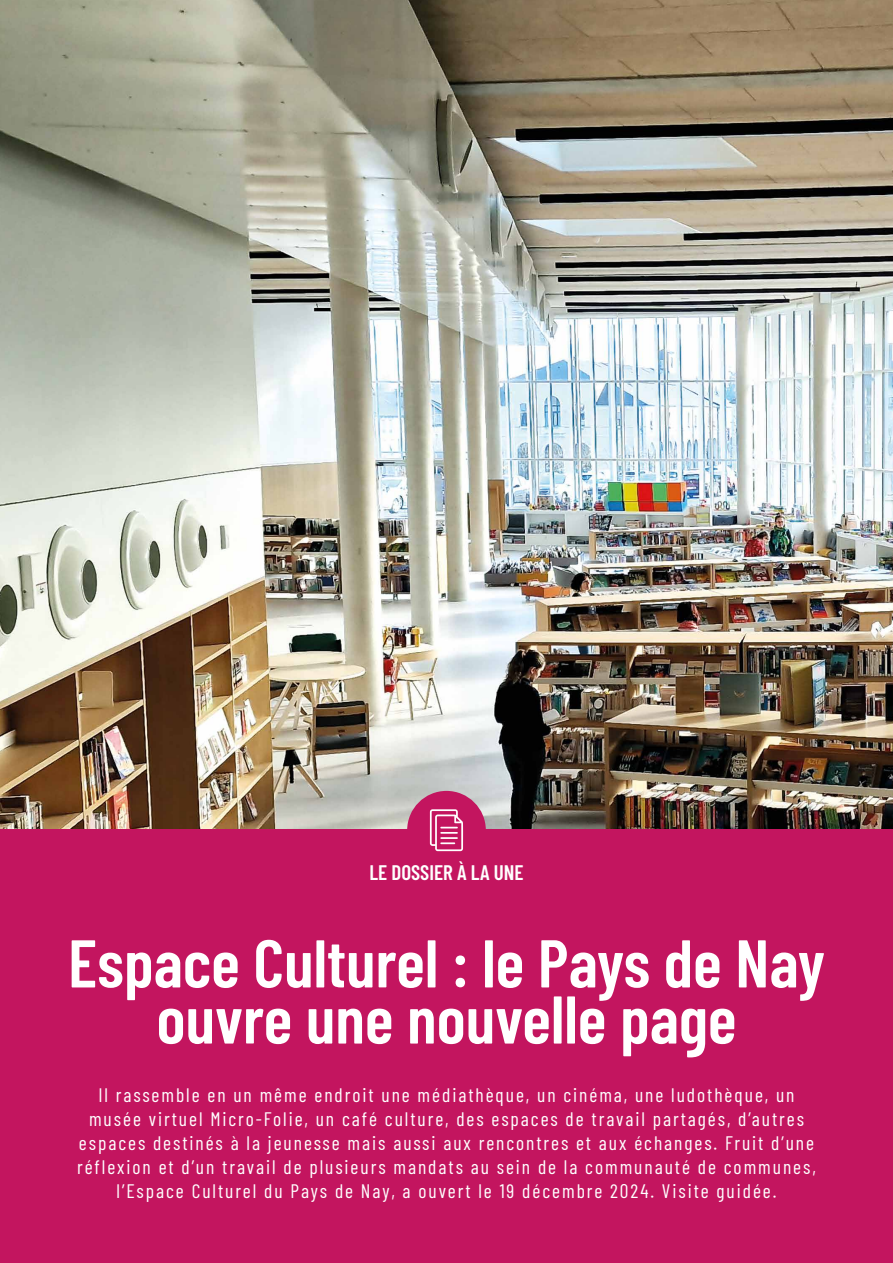
<style>
.page{position:relative;width:893px;height:1263px;background:#fff}
.page>*{position:absolute;margin:0;border:0;box-sizing:border-box;transform-origin:0 0}
.t1{font:600 67.35px/56.1px "Barlow Condensed";color:#fff;text-align:center}
.t2{font:600 21px "Barlow Condensed";color:#fff}
.t3{font:19.5px/24px "Barlow Condensed";letter-spacing:.1em;color:#fff;text-align:center}
</style>
<div class="page">
<img style="left:0;top:0;width:893px;height:829px">
<div style="left:0;top:829px;width:893px;height:434px;background:#c3155f"></div>
<div style="left:407px;top:791px;width:79px;height:78px;background:#c3155f;border-radius:50%"></div>
<svg style="left:430px;top:809px;width:33px;height:42px"></svg>
<p class="t2" style="left:369px;top:857px;width:156px">LE DOSSIER À LA UNE</p>
<h1 class="t1" style="left:68px;top:931px;width:758px">Espace Culturel : le Pays de Nay ouvre une nouvelle page</h1>
<p class="t3" style="left:77px;top:1081px;width:740px">Il rassemble en un même endroit une médiathèque, un cinéma, une ludothèque, un musée virtuel Micro-Folie, un café culture, des espaces de travail partagés, d’autres espaces destinés à la jeunesse mais aussi aux rencontres et aux échanges. Fruit d’une réflexion et d’un travail de plusieurs mandats au sein de la communauté de communes, l’Espace Culturel du Pays de Nay, a ouvert le 19 décembre 2024. Visite guidée.</p>
</div>
